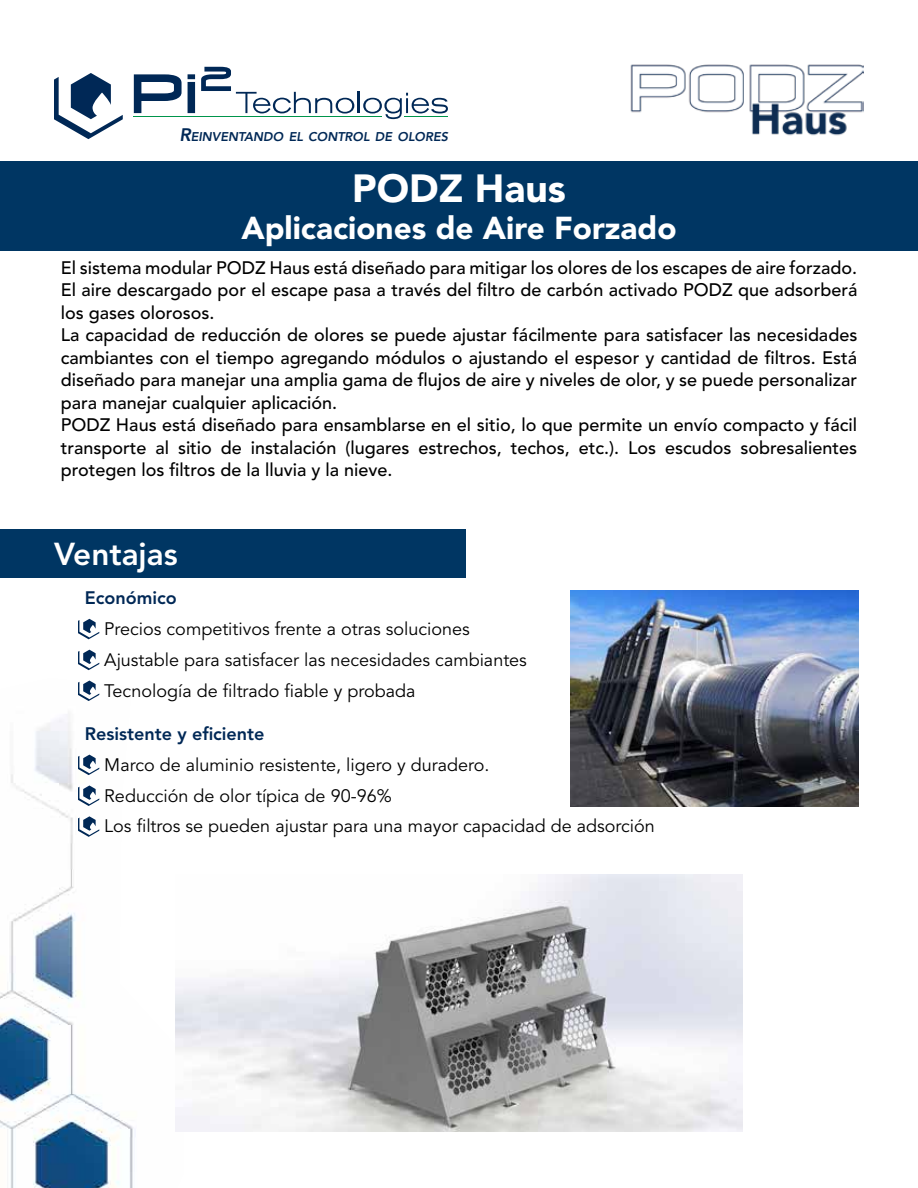
<style>
.page{position:relative;width:918px;height:1188px;background:#fff}
.page>*{position:absolute;margin:0;border:0;box-sizing:border-box;transform-origin:0 0}
.t1{font:900 39px "Avenir LT Std";color:#fff}
.t2{font:900 31.5px "Avenir LT Std";color:#fff}
.t3{font:800 31.5px "Avenir LT Std";color:#fff}
.t4{font:500 18px/22.5px "Avenir LT Std";color:#000}
.t5{font:18px/30.9px "Avenir LT Std";color:#000}
.t6{font:800 18px "Avenir LT Std";color:#002856}
.t7{font:italic 800 12.6px "Avenir LT Std";color:#002856}
.s1{font-size:18px}
</style>
<div class="page">
<hr style="left:358px;top:92px;width:2px;height:21px;background:#002856">
<svg style="left:363px;top:93px;width:85px;height:26px"></svg>
<svg style="left:134px;top:74px;width:48px;height:39px"></svg>
<svg style="left:201px;top:67px;width:153px;height:47px"></svg>
<svg style="left:188px;top:74px;width:7px;height:39px"></svg>
<svg style="left:54px;top:73px;width:69px;height:66px"></svg>
<hr style="left:404px;top:116px;width:44px;height:1px;background:#00954b">
<hr style="left:134px;top:116px;width:248px;height:1px;background:#00954b">
<img style="left:0;top:680px;width:133px;height:508px">
<img style="left:630px;top:64px;width:234px;height:72px">
<img style="left:175px;top:875px;width:568px;height:257px">
<img style="left:570px;top:590px;width:289px;height:217px">
<div style="left:0;top:161px;width:918px;height:90px;background:#003663"></div>
<div style="left:0;top:529px;width:466px;height:49px;background:#003663"></div>
<svg style="left:78px;top:619px;width:21px;height:20px"></svg>
<svg style="left:78px;top:650px;width:21px;height:20px"></svg>
<svg style="left:78px;top:681px;width:21px;height:20px"></svg>
<svg style="left:78px;top:755px;width:21px;height:20px"></svg>
<svg style="left:78px;top:785px;width:21px;height:21px"></svg>
<svg style="left:78px;top:816px;width:21px;height:21px"></svg>
<p class="t7" style="left:179px;top:129px;width:270px"><span class="s1">R</span>EINVENTANDO EL CONTROL DE OLORES</p>
<h1 class="t1" style="left:352px;top:165px;width:215px">PODZ Haus</h1>
<h2 class="t2" style="left:241px;top:209px;width:437px">Aplicaciones de Aire Forzado</h2>
<p class="t4" style="left:61px;top:257px;width:798px">El sistema modular PODZ Haus está diseñado para mitigar los olores de los escapes de aire forzado.<br>El aire descargado por el escape pasa a través del filtro de carbón activado PODZ que adsorberá los gases olorosos.<br>La capacidad de reducción de olores se puede ajustar fácilmente para satisfacer las necesidades cambiantes con el tiempo agregando módulos o ajustando el espesor y cantidad de filtros. Está diseñado para manejar una amplia gama de flujos de aire y niveles de olor, y se puede personalizar para manejar cualquier aplicación.<br>PODZ Haus está diseñado para ensamblarse en el sitio, lo que permite un envío compacto y fácil transporte al sitio de instalación (lugares estrechos, techos, etc.). Los escudos sobresalientes protegen los filtros de la lluvia y la nieve.</p>
<h2 class="t3" style="left:54px;top:536px;width:125px">Ventajas</h2>
<p class="t6" style="left:85px;top:587px;width:93px">Económico</p>
<p class="t5" style="left:104px;top:614px;width:424px">Precios competitivos frente a otras soluciones<br>Ajustable para satisfacer las necesidades cambiantes<br>Tecnología de filtrado fiable y probada</p>
<p class="t6" style="left:85px;top:723px;width:181px">Resistente y eficiente</p>
<p class="t5" style="left:104px;top:749px;width:552px">Marco de aluminio resistente, ligero y duradero.<br>Reducción de olor típica de 90-96%<br>Los filtros se pueden ajustar para una mayor capacidad de adsorción</p>
</div>
